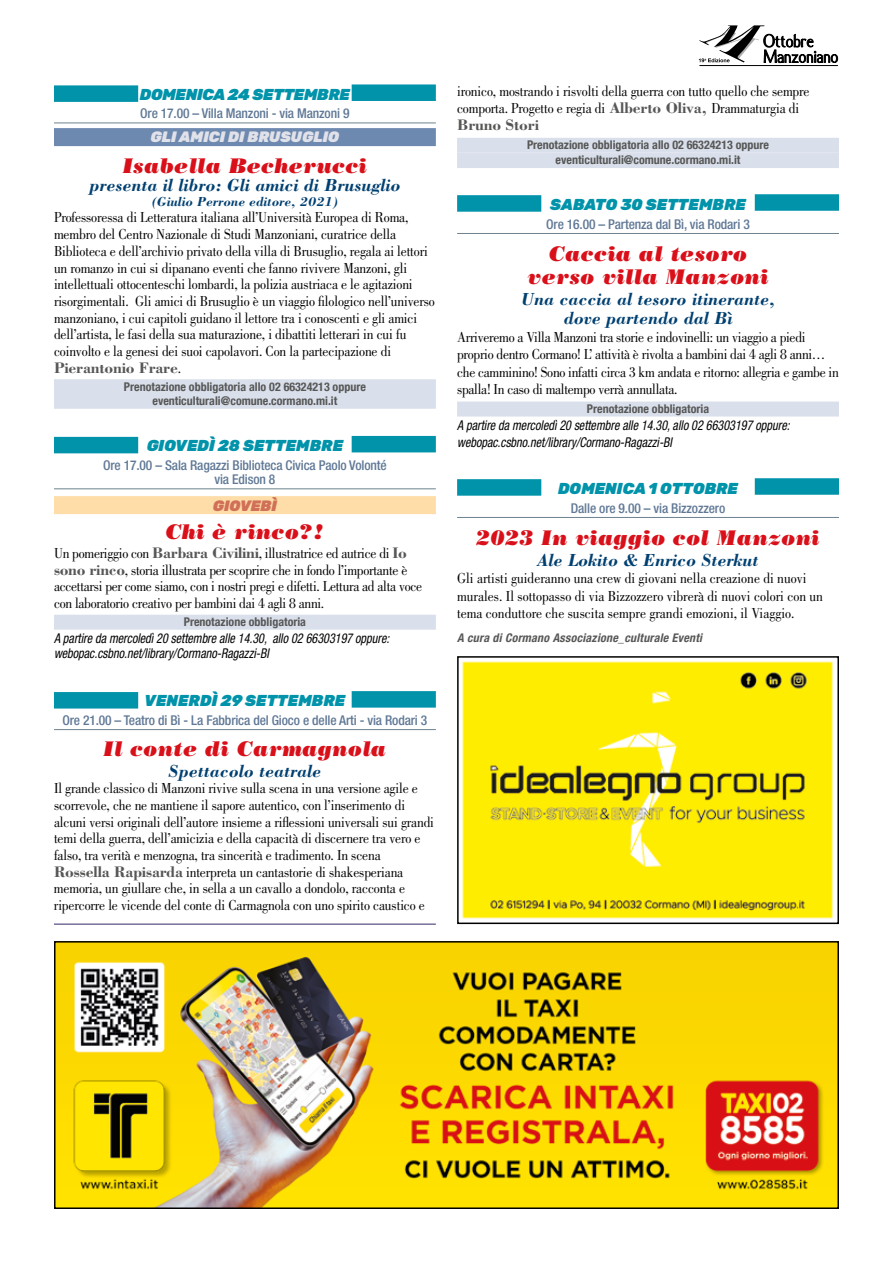
<style>
.page{position:relative;width:893px;height:1263px;background:#fff}
.page>*{position:absolute;margin:0;border:0;box-sizing:border-box;transform-origin:0 0}
.t1{font:italic 21px/23.4px "Bodoni Std Poster";letter-spacing:.02em;color:#d91019;text-align:center}
.t2{font:italic 700 18px/18.9px "Bodoni Std";color:#004071;text-align:center}
.t3{font:italic 900 15.75px "Rubik";color:#0093aa}
.t4{font:700 15.75px "Bodoni Std";letter-spacing:-.01em;color:#575756}
.t5{font:italic 900 15.75px "Rubik";letter-spacing:-.02em;color:#0093aa}
.t6{font:15px/16.6px "Bodoni Std";letter-spacing:-.01em;color:#000;scale:.9 1}
.t7{font:italic 900 15px "Rubik";color:#e1e2e9}
.t8{font:italic 900 15px "Rubik";letter-spacing:-.01em;color:#d17058}
.t9{font:italic condensed 13.5px/15.8px "Helvetica Neue LT Com";color:#000;scale:.9 1}
.t10{font:500 condensed 13.5px/14.4px "Helvetica Neue LT Com";letter-spacing:-.01em;color:#607896;text-align:center}
.t11{font:italic 700 13.5px "Bodoni Std";color:#004071}
.t12{font:700 condensed 12px/14.5px "Helvetica Neue LT Com";color:#575756;text-align:center}
.t13{font:italic 700 condensed 12px "Helvetica Neue LT Com";letter-spacing:.02em;color:#575756}
.s1{font-weight:400;font-size:15px;color:#000}
.s2{font-weight:700;font-size:15.75px;color:#575756}
</style>
<div class="page">
<svg style="left:699px;top:25px;width:139px;height:42px"></svg>
<hr style="left:54px;top:924px;width:382px;height:1px;background:#2e2868">
<img style="left:57px;top:944px;width:779px;height:262px">
<div style="left:54px;top:941px;width:785px;height:268px;border:2px solid #000"></div>
<img style="left:462px;top:661px;width:371px;height:258px">
<div style="left:457px;top:656px;width:382px;height:268px;border:2px solid #000"></div>
<div style="left:54px;top:85px;width:84px;height:17px;background:#0093aa"></div>
<div style="left:352px;top:84px;width:84px;height:17px;background:#0093aa"></div>
<hr style="left:54px;top:123px;width:382px;height:1px;background:#6d838f">
<div style="left:54px;top:128px;width:382px;height:18px;background:#6d89b0"></div>
<div style="left:54px;top:379px;width:382px;height:15px;background:#d9dfeb"></div>
<div style="left:54px;top:394px;width:382px;height:15px;background:#d9dfeb"></div>
<div style="left:54px;top:437px;width:84px;height:16px;background:#0093aa"></div>
<div style="left:352px;top:436px;width:84px;height:16px;background:#0093aa"></div>
<hr style="left:54px;top:489px;width:382px;height:1px;background:#6d838f">
<div style="left:54px;top:496px;width:382px;height:18px;background:#fedda8"></div>
<div style="left:54px;top:615px;width:382px;height:15px;background:#d9dfeb"></div>
<div style="left:54px;top:692px;width:84px;height:16px;background:#0093aa"></div>
<div style="left:352px;top:691px;width:84px;height:17px;background:#0093aa"></div>
<hr style="left:54px;top:729px;width:382px;height:1px;background:#6d838f">
<div style="left:457px;top:138px;width:382px;height:15px;background:#d9dfeb"></div>
<div style="left:457px;top:153px;width:382px;height:15px;background:#d9dfeb"></div>
<div style="left:457px;top:195px;width:84px;height:17px;background:#0093aa"></div>
<div style="left:755px;top:194px;width:84px;height:17px;background:#0093aa"></div>
<hr style="left:457px;top:233px;width:382px;height:1px;background:#6d838f">
<div style="left:457px;top:401px;width:382px;height:15px;background:#d9dfeb"></div>
<div style="left:457px;top:479px;width:84px;height:17px;background:#0093aa"></div>
<div style="left:755px;top:478px;width:84px;height:17px;background:#0093aa"></div>
<hr style="left:457px;top:517px;width:382px;height:1px;background:#6d838f">
<p class="t5" style="left:140px;top:85px;width:212px">DOMENICA 24 SETTEMBRE</p>
<p class="t10" style="left:140px;top:106px;width:211px">Ore 17.00 – Villa Manzoni - via Manzoni 9</p>
<p class="t7" style="left:150px;top:128px;width:190px">GLI AMICI DI BRUSUGLIO</p>
<h1 class="t1" style="left:123px;top:154px;width:246px">Isabella Becherucci</h1>
<p class="t2" style="left:89px;top:175px;width:313px">presenta il libro: Gli amici di Brusuglio</p>
<p class="t11" style="left:152px;top:193px;width:188px">(Giulio Perrone editore, 2021)</p>
<p class="t6" style="left:54px;top:209px;width:425px">Professoressa di Letteratura italiana all’Università Europea di Roma, membro del Centro Nazionale di Studi Manzoniani, curatrice della Biblioteca e dell’archivio privato della villa di Brusuglio, regala ai lettori un romanzo in cui si dipanano eventi che fanno rivivere Manzoni, gli intellettuali ottocenteschi lombardi, la polizia austriaca e le agitazioni risorgimentali. Gli amici di Brusuglio è un viaggio filologico nell’universo manzoniano, i cui capitoli guidano il lettore tra i conoscenti e gli amici dell’artista, le fasi della sua maturazione, i dibattiti letterari in cui fu coinvolto e la genesi dei suoi capolavori. Con la partecipazione di</p>
<p class="t4" style="left:54px;top:358px;width:129px">Pierantonio Frare<span class="s1">.</span></p>
<p class="t12" style="left:124px;top:379px;width:244px">Prenotazione obbligatoria allo 02 66324213 oppure eventiculturali@comune.cormano.mi.it</p>
<p class="t3" style="left:147px;top:436px;width:198px">GIOVEDÌ 28 SETTEMBRE</p>
<p class="t10" style="left:103px;top:458px;width:285px">Ore 17.00 – Sala Ragazzi Biblioteca Civica Paolo Volonté via Edison 8</p>
<p class="t8" style="left:213px;top:497px;width:65px">GIOVEBÌ</p>
<h1 class="t1" style="left:165px;top:520px;width:161px">Chi è rinco?!</h1>
<p class="t6" style="left:54px;top:545px;width:411px">Un pomeriggio con <span class="s2">Barbara Civilini</span>, illustratrice ed autrice di <span class="s2">Io sono rinco</span>, storia illustrata per scoprire che in fondo l’importante è accettarsi per come siamo, con i nostri pregi e difetti. Lettura ad alta voce con laboratorio creativo per bambini dai 4 agli 8 anni.</p>
<p class="t12" style="left:184px;top:614px;width:124px">Prenotazione obbligatoria</p>
<p class="t9" style="left:54px;top:630px;width:374px">A partire da mercoledì 20 settembre alle 14.30, allo 02 66303197 oppure: webopac.csbno.net/library/Cormano-Ragazzi-BI</p>
<p class="t3" style="left:145px;top:691px;width:202px">VENERDÌ 29 SETTEMBRE</p>
<p class="t10" style="left:62px;top:713px;width:366px">Ore 21.00 – Teatro di Bì - La Fabbrica del Gioco e delle Arti - via Rodari 3</p>
<h1 class="t1" style="left:103px;top:737px;width:284px">Il conte di Carmagnola</h1>
<p class="t2" style="left:169px;top:761px;width:154px">Spettacolo teatrale</p>
<p class="t6" style="left:54px;top:780px;width:424px">Il grande classico di Manzoni rivive sulla scena in una versione agile e scorrevole, che ne mantiene il sapore autentico, con l’inserimento di alcuni versi originali dell’autore insieme a riflessioni universali sui grandi temi della guerra, dell’amicizia e della capacità di discernere tra vero e falso, tra verità e menzogna, tra sincerità e tradimento. In scena <span class="s2">Rossella Rapisarda</span> interpreta un cantastorie di shakesperiana memoria, un giullare che, in sella a un cavallo a dondolo, racconta e ripercorre le vicende del conte di Carmagnola con uno spirito caustico e</p>
<p class="t6" style="left:457px;top:82px;width:393px;line-height:17.4px">ironico, mostrando i risvolti della guerra con tutto quello che sempre comporta. Progetto e regia di <span class="s2">Alberto Oliva,</span> Drammaturgia di</p>
<p class="t4" style="left:457px;top:115px;width:83px">Bruno Stori</p>
<p class="t12" style="left:527px;top:137px;width:244px;line-height:15.3px">Prenotazione obbligatoria allo 02 66324213 oppure eventiculturali@comune.cormano.mi.it</p>
<p class="t3" style="left:550px;top:195px;width:197px">SABATO 30 SETTEMBRE</p>
<p class="t10" style="left:546px;top:217px;width:205px">Ore 16.00 – Partenza dal Bì, via Rodari 3</p>
<h1 class="t1" style="left:528px;top:242px;width:242px">Caccia al tesoro verso villa Manzoni</h1>
<p class="t2" style="left:521px;top:290px;width:256px">Una caccia al tesoro itinerante, dove partendo dal Bì</p>
<p class="t6" style="left:457px;top:328px;width:426px;line-height:17.4px">Arriveremo a Villa Manzoni tra storie e indovinelli: un viaggio a piedi proprio dentro Cormano! L’ attività è rivolta a bambini dai 4 agli 8 anni… che camminino! Sono infatti circa 3 km andata e ritorno: allegria e gambe in spalla! In caso di maltempo verrà annullata.</p>
<p class="t12" style="left:587px;top:401px;width:124px">Prenotazione obbligatoria</p>
<p class="t9" style="left:457px;top:417px;width:371px;line-height:16.5px">A partire da mercoledì 20 settembre alle 14.30, allo 02 66303197 oppure: webopac.csbno.net/library/Cormano-Ragazzi-BI</p>
<p class="t3" style="left:558px;top:479px;width:182px">DOMENICA 1 OTTOBRE</p>
<p class="t10" style="left:571px;top:501px;width:156px">Dalle ore 9.00 – via Bizzozzero</p>
<h1 class="t1" style="left:476px;top:526px;width:345px">2023 In viaggio col Manzoni</h1>
<p class="t2" style="left:537px;top:550px;width:223px">Ale Lokito &amp; Enrico Sterkut</p>
<p class="t6" style="left:457px;top:570px;width:408px;line-height:17.4px">Gli artisti guideranno una crew di giovani nella creazione di nuovi murales. Il sottopasso di via Bizzozzero vibrerà di nuovi colori con un tema conduttore che suscita sempre grandi emozioni, il Viaggio.</p>
<p class="t13" style="left:457px;top:631px;width:247px">A cura di Cormano Associazione_culturale Eventi</p>
</div>
